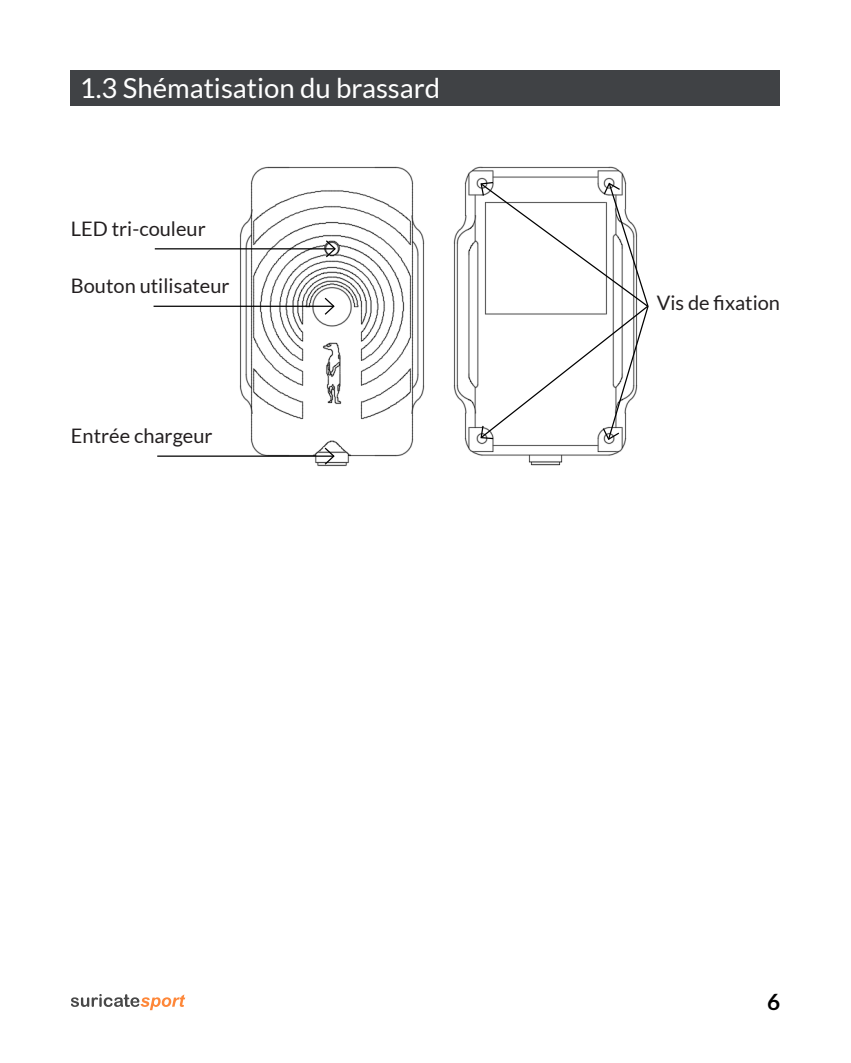
<style>
.page{position:relative;width:851px;height:1063px;background:#fff}
.page>*{position:absolute;margin:0;border:0;box-sizing:border-box;transform-origin:0 0}
.t1{font:27.5px "Lato";color:#fff}
.t2{font:700 22.5px "Lato";color:#000}
.t3{font:20px "Lato";color:#231f20}
</style>
<div class="page">
<div style="left:71px;top:71px;width:709px;height:35px;background:#404245"></div>
<svg style="left:71px;top:994px;width:114px;height:16px"></svg>
<img style="left:453px;top:166px;width:173px;height:300px">
<img style="left:215px;top:166px;width:210px;height:301px">
<hr style="left:155px;top:248px;width:180px;height:1px;background:#000">
<svg style="left:324px;top:239px;width:13px;height:20px"></svg>
<hr style="left:153px;top:306px;width:181px;height:1px;background:#000">
<svg style="left:323px;top:296px;width:12px;height:20px"></svg>
<hr style="left:157px;top:456px;width:177px;height:1px;background:#000">
<svg style="left:323px;top:446px;width:12px;height:20px"></svg>
<svg style="left:479px;top:181px;width:170px;height:260px"></svg>
<p class="t1" style="left:80px;top:73px;width:362px">1.3 Shématisation du brassard</p>
<p class="t3" style="left:71px;top:218px;width:136px">LED tri-couleur</p>
<p class="t3" style="left:71px;top:275px;width:160px">Bouton utilisateur</p>
<p class="t3" style="left:71px;top:425px;width:143px">Entrée chargeur</p>
<p class="t3" style="left:656px;top:292px;width:125px">Vis de fixation</p>
<p class="t2" style="left:766px;top:989px;width:15px">6</p>
</div>
